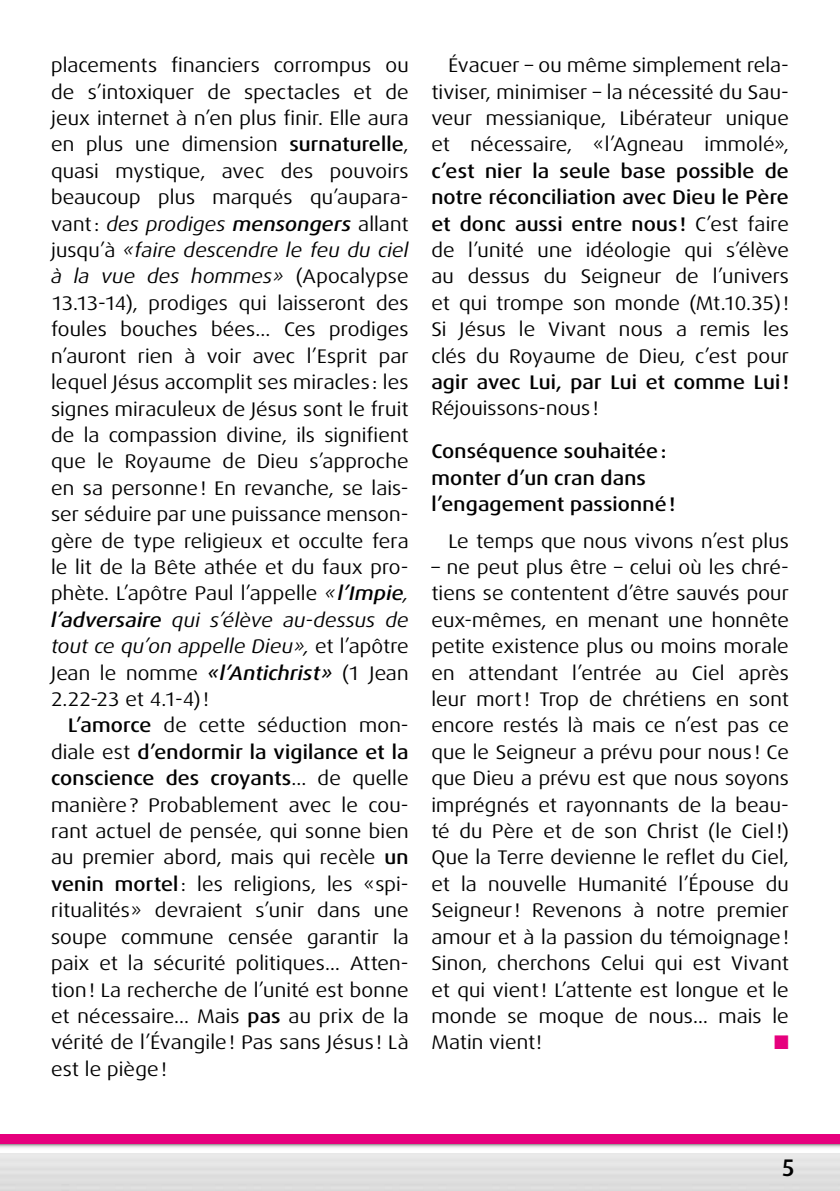
<style>
.page{position:relative;width:840px;height:1191px;background:#fff}
.page>*{position:absolute;margin:0;border:0;box-sizing:border-box;transform-origin:0 0}
.t1{font:500 24px "Dax OT";color:#000}
.t2{font:expanded 19.8px/26.4px "Dax OT";letter-spacing:.01em;color:#000;text-align:justify}
.t3{font:500 expanded 19.8px/26.4px "Dax OT";letter-spacing:.01em;color:#000}
.t4{font:19.8px "Zapf Dingbats ITC";color:#e6007d}
.s1{font-weight:500}
.s2{font-style:italic}
.s3{font-weight:500;font-style:italic}
</style>
<div class="page">
<svg style="left:0;top:1143px;width:839px;height:5px"></svg>
<div style="left:0;top:1134px;width:839px;height:9px;background:#e6007d"></div>
<p class="t2" style="left:51px;top:52px;width:359px">placements financiers corrompus ou de s’intoxiquer de spectacles et de jeux internet à n’en plus finir. Elle aura en plus une dimension <span class="s1">surnaturelle</span>, quasi mystique, avec des pouvoirs beaucoup plus marqués qu’aupara&shy;vant: <span class="s2">des prodiges</span> <span class="s3">mensongers</span> allant jusqu’à <span class="s2">«faire descendre le feu du ciel à la vue des hommes»</span> (Apocalypse 13.13-14), prodiges qui laisseront des foules bouches bées... Ces prodiges n’auront rien à voir avec l’Esprit par lequel Jésus accomplit ses miracles : les signes miraculeux de Jésus sont le fruit de la compassion divine, ils signifient que le Royaume de Dieu s’approche en sa personne! En revanche, se lais&shy;ser séduire par une puissance menson&shy;gère de type religieux et occulte fera le lit de la Bête athée et du faux pro&shy;phète. L’apôtre Paul l’appelle <span class="s2">«</span><span class="s3">l’Impie</span><span class="s2">, </span><span class="s3">l’adversaire</span> <span class="s2">qui s’élève au-dessus de tout ce qu’on appelle Dieu»,</span> et l’apôtre Jean le nomme <span class="s3">«l’Antichrist»</span> (1 Jean 2.22-23 et 4.1-4)!</p>
<p class="t2" style="left:51px;top:712px;width:359px;text-indent:17px"><span class="s1">L’amorce</span> de cette séduction mon&shy;diale est <span class="s1">d’endormir la vigilance et la conscience des croyants</span>... de quelle manière? Probablement avec le cou&shy;rant actuel de pensée, qui sonne bien au premier abord, mais qui recèle <span class="s1">un venin mortel</span>: les religions, les «spi&shy;ritualités» devraient s’unir dans une soupe commune censée garantir la paix et la sécurité politiques… Atten&shy;tion! La recherche de l’unité est bonne et nécessaire... Mais <span class="s1">pas</span> au prix de la vérité de l’Évangile! Pas sans Jésus ! Là est le piège!</p>
<p class="t2" style="left:431px;top:52px;width:359px;text-indent:17px">Évacuer – ou même simplement rela&shy;tiviser, minimiser – la nécessité du Sau&shy;veur messianique, Libérateur unique et nécessaire, «l’Agneau immolé»,</p>
<p class="t2" style="left:431px;top:158px;width:359px"><span class="s1">c’est nier la seule base possible de notre réconciliation avec Dieu le Père et donc aussi entre nous !</span> C’est faire de l’unité une idéologie qui s’élève au dessus du Seigneur de l’univers et qui trompe son monde (Mt.10.35)!<br>Si Jésus le Vivant nous a remis les clés du Royaume de Dieu, c’est pour</p>
<p class="t3" style="left:431px;top:369px;width:359px">agir avec Lui, par Lui et comme Lui!</p>
<p class="t2" style="left:431px;top:395px;width:168px">Réjouissons-nous !</p>
<p class="t3" style="left:431px;top:438px;width:245px">Conséquence souhaitée: monter d’un cran dans l’engagement passionné!</p>
<p class="t2" style="left:448px;top:528px;width:342px">Le temps que nous vivons n’est plus</p>
<p class="t2" style="left:431px;top:554px;width:359px">– ne peut plus être – celui où les chré&shy;tiens se contentent d’être sauvés pour eux-mêmes, en menant une honnête petite existence plus ou moins morale en attendant l’entrée au Ciel après leur mort! Trop de chrétiens en sont encore restés là mais ce n’est pas ce que le Seigneur a prévu pour nous ! Ce que Dieu a prévu est que nous soyons imprégnés et rayonnants de la beau&shy;té du Père et de son Christ (le Ciel!)<br>Que la Terre devienne le reflet du Ciel, et la nouvelle Humanité l’Épouse du Seigneur! Revenons à notre premier amour et à la passion du témoignage!<br>Sinon, cherchons Celui qui est Vivant et qui vient! L’attente est longue et le monde se moque de nous… mais le Matin vient!</p>
<p class="t4" style="left:773px;top:1033px;width:16px">■</p>
<p class="t1" style="left:782px;top:1152px;width:13px">5</p>
</div>
